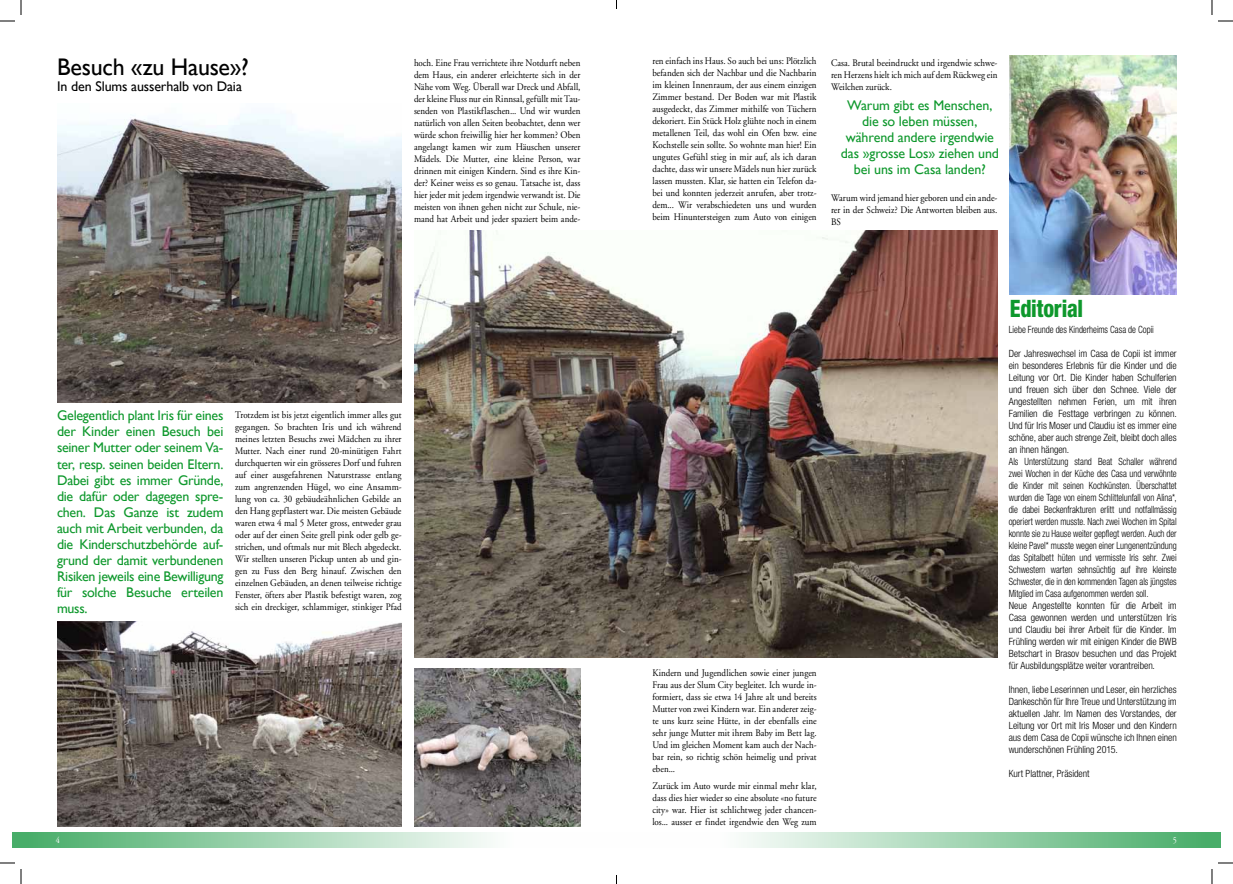
<style>
.page{position:relative;width:1233px;height:884px;background:#fff}
.page>*{position:absolute;margin:0;border:0;box-sizing:border-box;transform-origin:0 0}
.t1{font:24px "Gill Sans";letter-spacing:-.01em;color:#000}
.t2{font:800 condensed 24px "Helvetica Neue";letter-spacing:-.01em;color:#0e982c;scale:.9 1}
.t3{font:14px/16px "Gill Sans";letter-spacing:-.015em;color:#0e982c;text-align:justify}
.t4{font:14px "Gill Sans";letter-spacing:-.01em;color:#000}
.t5{font:10px/12px "Adobe Garamond";color:#000;text-align:justify;scale:.9 1}
.t6{font:300 condensed 10px/12px "Helvetica Neue";letter-spacing:-.005em;color:#000}
.t7{font:300 condensed 10px "Helvetica Neue";letter-spacing:-.005em;color:#000;scale:.9 1}
.t8{font:9px "Adobe Garamond";color:#fff;scale:.9 1}
</style>
<div class="page">
<svg style="left:12px;top:832px;width:479px;height:15px;background:#9bd2ad"></svg>
<svg style="left:743px;top:832px;width:477px;height:15px;background:#9cd2ad"></svg>
<img style="left:414px;top:231px;width:583px;height:426px">
<img style="left:57px;top:113px;width:345px;height:289px">
<img style="left:57px;top:622px;width:345px;height:205px">
<img style="left:414px;top:668px;width:166px;height:159px">
<img style="left:1009px;top:56px;width:167px;height:239px">
<svg style="left:1218px;top:20px;width:15px;height:2px"></svg>
<svg style="left:1218px;top:862px;width:15px;height:2px"></svg>
<svg style="left:0;top:0;width:22px;height:22px"></svg>
<svg style="left:0;top:862px;width:22px;height:22px"></svg>
<svg style="left:1211px;top:0;width:1px;height:15px"></svg>
<svg style="left:1211px;top:869px;width:1px;height:15px"></svg>
<h1 class="t1" style="left:57px;top:53px;width:193px">Besuch «zu Hause»?</h1>
<h2 class="t4" style="left:57px;top:78px;width:186px">In den Slums ausserhalb von Daia</h2>
<p class="t5" style="left:652px;top:55px;width:184px">ren einfach ins Haus. So auch bei uns: Plötzlich befanden sich der Nachbar und die Nachbarin im kleinen Innenraum, der aus einem einzigen Zimmer bestand. Der Boden war mit Plastik ausgedeckt, das Zimmer mithilfe von Tüchern dekoriert. Ein Stück Holz glühte noch in einem metallenen Teil, das wohl ein Ofen bzw. eine Kochstelle sein sollte. So wohnte man hier! Ein ungutes Gefühl stieg in mir auf, als ich daran dachte, dass wir unsere Mädels nun hier zurück lassen mussten. Klar, sie hatten ein Telefon da&shy;bei und konnten jederzeit anrufen, aber trotz&shy;dem... Wir verabschiedeten uns und wurden beim Hinuntersteigen zum Auto von einigen</p>
<p class="t5" style="left:414px;top:57px;width:186px">hoch. Eine Frau verrichtete ihre Notdurft neben dem Haus, ein anderer erleichterte sich in der Nähe vom Weg. Überall war Dreck und Abfall, der kleine Fluss nur ein Rinnsal, gefüllt mit Tau&shy;senden von Plastikflaschen... Und wir wurden natürlich von allen Seiten beobachtet, denn wer würde schon freiwillig hier her kommen? Oben angelangt kamen wir zum Häuschen unserer Mädels. Die Mutter, eine kleine Person, war drinnen mit einigen Kindern. Sind es ihre Kin&shy;der? Keiner weiss es so genau. Tatsache ist, dass hier jeder mit jedem irgendwie verwandt ist. Die meisten von ihnen gehen nicht zur Schule, nie&shy;mand hat Arbeit und jeder spaziert beim ande-</p>
<p class="t5" style="left:831px;top:57px;width:186px">Casa. Brutal beeindruckt und irgendwie schwe&shy;ren Herzens hielt ich mich auf dem Rückweg ein Weilchen zurück.</p>
<h2 class="t3" style="left:840px;top:98px;width:160px;text-align:center">Warum gibt es Menschen, die so leben müssen, während andere irgendwie das »grosse Los» ziehen und bei uns im Casa landen?</h2>
<p class="t5" style="left:831px;top:192px;width:186px">Warum wird jemand hier geboren und ein ande&shy;rer in der Schweiz? Die Antworten bleiben aus.<br>BS</p>
<p class="t3" style="left:57px;top:408px;width:168px">Gelegentlich plant Iris für eines der Kinder einen Besuch bei seiner Mutter oder seinem Va&shy;ter, resp. seinen beiden Eltern.<br>Dabei gibt es immer Gründe, die dafür oder dagegen spre&shy;chen. Das Ganze ist zudem auch mit Arbeit verbunden, da die Kinderschutzbehörde auf&shy;grund der damit verbundenen Risiken jeweils eine Bewilligung für solche Besuche erteilen muss.</p>
<p class="t5" style="left:235px;top:409px;width:186px">Trotzdem ist bis jetzt eigentlich immer alles gut gegangen. So brachten Iris und ich während meines letzten Besuchs zwei Mädchen zu ihrer Mutter. Nach einer rund 20-minütigen Fahrt durchquerten wir ein grösseres Dorf und fuhren auf einer ausgefahrenen Naturstrasse entlang zum angrenzenden Hügel, wo eine Ansamm&shy;lung von ca. 30 gebäudeähnlichen Gebilde an den Hang gepflastert war. Die meisten Gebäude waren etwa 4 mal 5 Meter gross, entweder grau oder auf der einen Seite grell pink oder gelb ge&shy;strichen, und oftmals nur mit Blech abgedeckt.<br>Wir stellten unseren Pickup unten ab und gin&shy;gen zu Fuss den Berg hinauf. Zwischen den einzelnen Gebäuden, an denen teilweise richtige Fenster, öfters aber Plastik befestigt waren, zog sich ein dreckiger, schlammiger, stinkiger Pfad</p>
<p class="t5" style="left:652px;top:667px;width:184px">Kindern und Jugendlichen sowie einer jungen Frau aus der Slum City begleitet. Ich wurde in&shy;formiert, dass sie etwa 14 Jahre alt und bereits Mutter von zwei Kindern war. Ein anderer zeig&shy;te uns kurz seine Hütte, in der ebenfalls eine sehr junge Mutter mit ihrem Baby im Bett lag.<br>Und im gleichen Moment kam auch der Nach&shy;bar rein, so richtig schön heimelig und privat eben...</p>
<p class="t5" style="left:652px;top:780px;width:184px">Zurück im Auto wurde mir einmal mehr klar, dass dies hier wieder so eine absolute «no future city» war. Hier ist schlichtweg jeder chancen&shy;los... ausser er findet irgendwie den Weg zum</p>
<h1 class="t2" style="left:1009px;top:294px;width:83px">Editorial</h1>
<p class="t7" style="left:1008px;top:324px;width:163px">Liebe Freunde des Kinderheims Casa de Copii</p>
<p class="t6" style="left:1008px;top:347px;width:169px">Der Jahreswechsel im Casa de Copii ist immer ein besonderes Erlebnis für die Kinder und die Leitung vor Ort. Die Kinder haben Schulferien und freuen sich über den Schnee. Viele der Angestellten nehmen Ferien, um mit ihren Familien die Festtage verbringen zu können.<br>Und für Iris Moser und Claudiu ist es immer eine schöne, aber auch strenge Zeit, bleibt doch alles an ihnen hängen.<br>Als Unterstützung stand Beat Schaller während zwei Wochen in der Küche des Casa und verwöhnte die Kinder mit seinen Kochkünsten. Überschattet wurden die Tage von einem Schlittelunfall von Alina*, die dabei Beckenfrakturen erlitt und notfallmässig operiert werden musste. Nach zwei Wochen im Spital konnte sie zu Hause weiter gepflegt werden. Auch der kleine Pavel* musste wegen einer Lungenentzündung das Spitalbett hüten und vermisste Iris sehr. Zwei Schwestern warten sehnsüchtig auf ihre kleinste Schwester, die in den kommenden Tagen als jüngstes Mitglied im Casa aufgenommen werden soll.<br>Neue Angestellte konnten für die Arbeit im Casa gewonnen werden und unterstützen Iris und Claudiu bei ihrer Arbeit für die Kinder. Im Frühling werden wir mit einigen Kinder die BWB Betschart in Brasov besuchen und das Projekt für Ausbildungsplätze weiter vorantreiben.</p>
<p class="t6" style="left:1008px;top:683px;width:170px;text-align:justify">Ihnen, liebe Leserinnen und Leser, ein herzliches Dankeschön für Ihre Treue und Unterstützung im aktuellen Jahr. Im Namen des Vorstandes, der Leitung vor Ort mit Iris Moser und den Kindern aus dem Casa de Copii wünsche ich Ihnen einen wunderschönen Frühling 2015.</p>
<p class="t6" style="left:1008px;top:767px;width:82px">Kurt Plattner, Präsident</p>
<p class="t8" style="left:56px;top:836px;width:6px">4</p>
<p class="t8" style="left:1173px;top:835px;width:6px">5</p>
</div>
